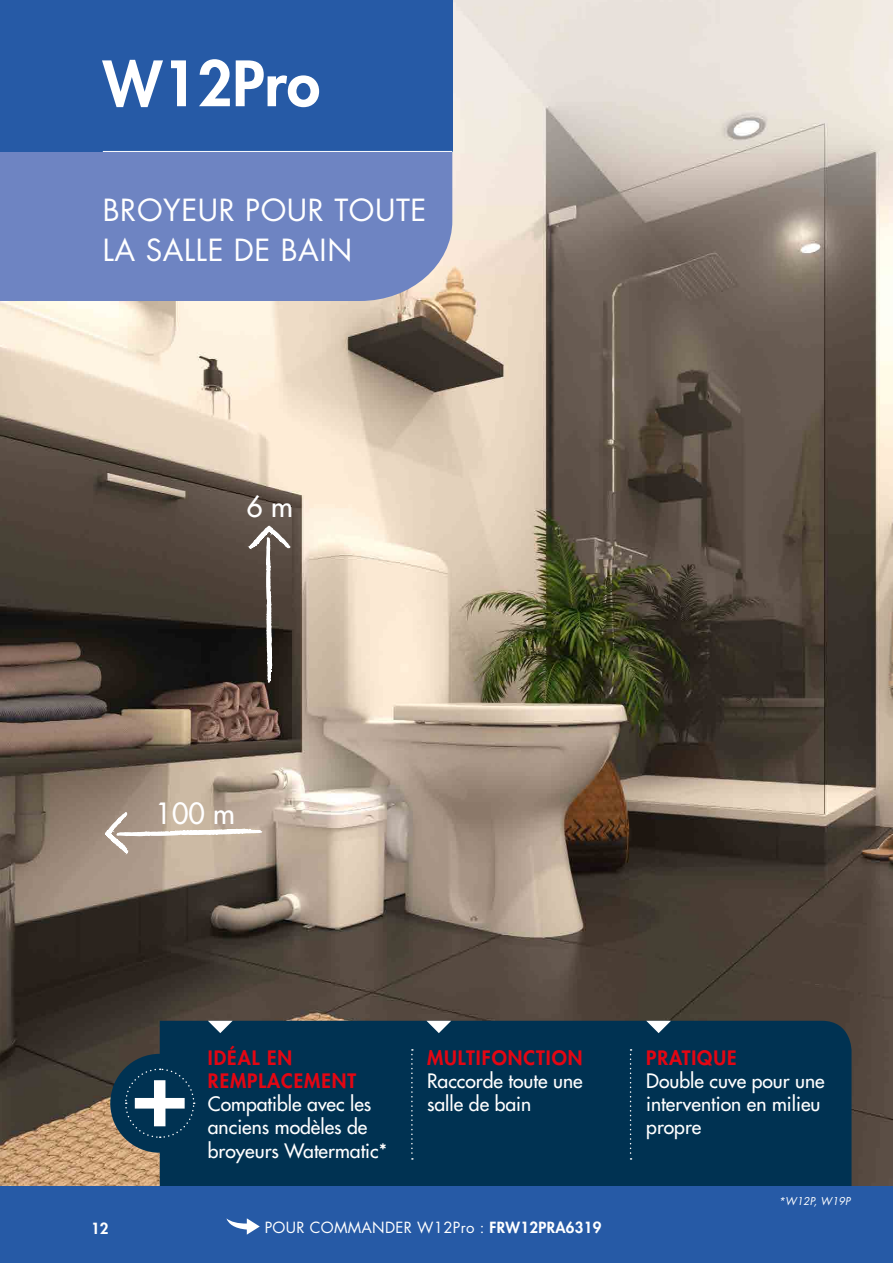
<style>
.page{position:relative;width:893px;height:1263px;background:#fff}
.page>*{position:absolute;margin:0;border:0;box-sizing:border-box;transform-origin:0 0}
.t1{font:800 60.75px "Futura Std";color:#fff}
.t2{font:29.7px/40.5px "Futura Std";letter-spacing:.02em;color:#fff}
.t3{font:500 28.5px "Futura Std";color:#fff}
.t4{font:500 19.35px/23.2px "Futura Std";color:#fff}
.t5{font:800 19.35px/23.2px "Futura Std";letter-spacing:.05em;color:#e30613}
.t6{font:15px "Futura Std";letter-spacing:.02em;color:#fff}
.t7{font:800 15px "Futura Std";color:#fff}
.t8{font:italic 10.5px "Futura Std";letter-spacing:.01em;color:#fff}
.s1{font-weight:800}
</style>
<div class="page">
<img style="left:0;top:0;width:893px;height:1187px">
<div style="left:160px;top:1021px;width:691px;height:166px;background:#003252"></div>
<svg style="left:208px;top:1021px;width:25px;height:12px"></svg>
<svg style="left:426px;top:1021px;width:25px;height:12px"></svg>
<svg style="left:646px;top:1021px;width:25px;height:12px"></svg>
<div style="left:110px;top:1054px;width:99px;height:99px;background:#003252;border-radius:50%"></div>
<svg style="left:124px;top:1068px;width:71px;height:71px"></svg>
<div style="left:0;top:151px;width:452px;height:150px;background:#6e84c2"></div>
<div style="left:0;top:0;width:452px;height:151px;background:#265aa6"></div>
<hr style="left:103px;top:151px;width:349px;height:1px;background:#fff">
<svg style="left:411px;top:1049px;width:2px;height:111px"></svg>
<svg style="left:630px;top:1049px;width:2px;height:111px"></svg>
<svg style="left:100px;top:787px;width:210px;height:69px;background:#bbaa9a"></svg>
<svg style="left:216px;top:476px;width:99px;height:249px;background:#685b52"></svg>
<div style="left:0;top:1187px;width:893px;height:76px;background:#265aa6"></div>
<svg style="left:226px;top:1218px;width:34px;height:17px"></svg>
<h1 class="t1" style="left:103px;top:45px;width:219px">W12Pro</h1>
<h2 class="t2" style="left:103px;top:190px;width:325px">BROYEUR POUR TOUTE<br>LA SALLE DE BAIN</h2>
<h3 class="t3" style="left:247px;top:488px;width:48px">6 m</h3>
<h3 class="t3" style="left:156px;top:795px;width:81px">100 m</h3>
<p class="t7" style="left:91px;top:1219px;width:19px">12</p>
<p class="t5" style="left:208px;top:1046px;width:150px">IDÉAL EN<br>REMPLACEMENT</p>
<p class="t4" style="left:208px;top:1092px;width:181px">Compatible avec les anciens modèles de broyeurs Watermatic*</p>
<p class="t5" style="left:427px;top:1046px;width:157px">MULTIFONCTION</p>
<p class="t4" style="left:427px;top:1069px;width:157px">Raccorde toute une salle de bain</p>
<p class="t6" style="left:265px;top:1217px;width:338px">POUR COMMANDER W12Pro : <span class="s1">FRW12PRA6319</span></p>
<p class="t5" style="left:646px;top:1046px;width:92px">PRATIQUE</p>
<p class="t4" style="left:646px;top:1069px;width:180px">Double cuve pour une intervention en milieu propre</p>
<p class="t8" style="left:779px;top:1194px;width:73px">*W12P, W19P</p>
</div>
